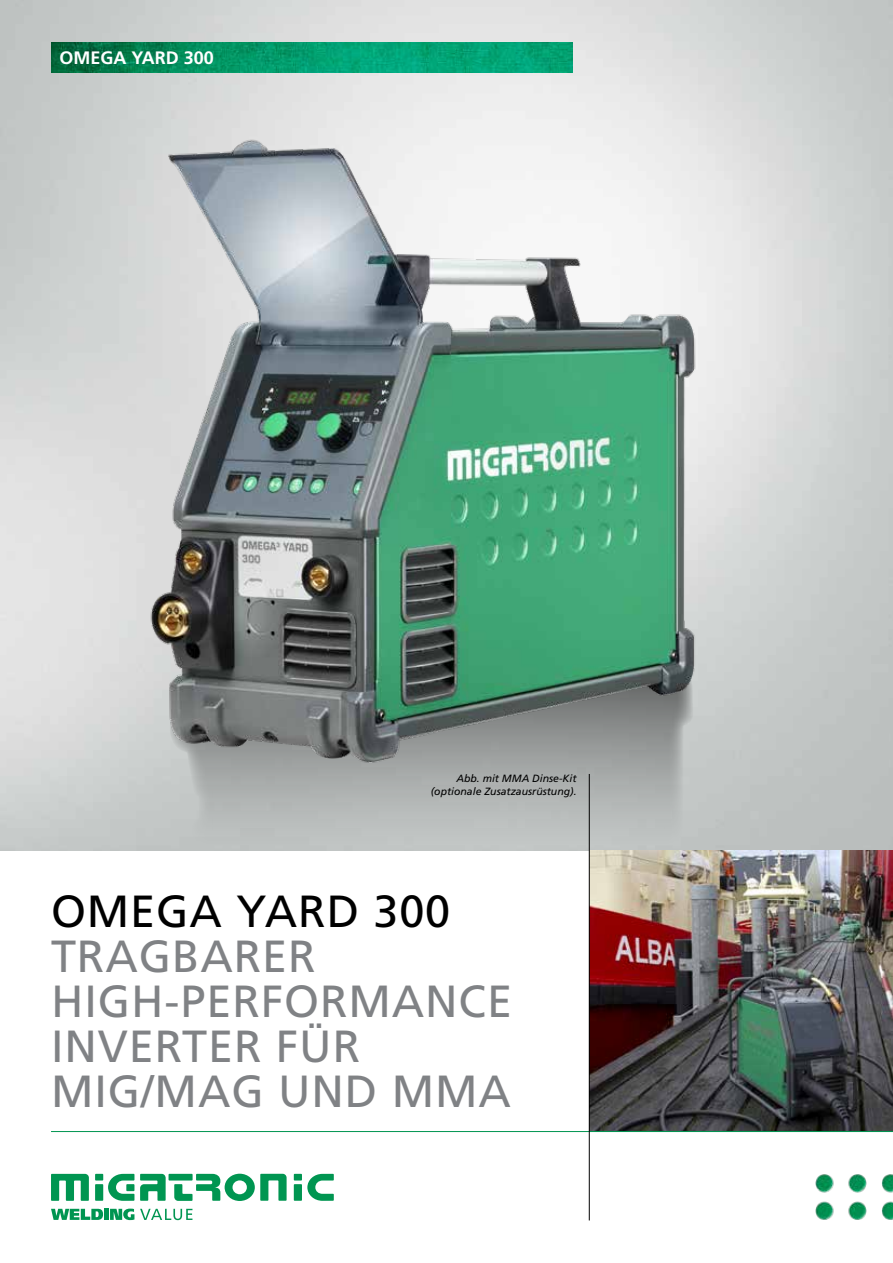
<style>
.page{position:relative;width:893px;height:1263px;background:#fff}
.page>*{position:absolute;margin:0;border:0;box-sizing:border-box;transform-origin:0 0}
.t1{font:45px/45px "Frutiger LT Pro";letter-spacing:.02em;color:#808285}
.t2{font:45px "Frutiger LT Pro";letter-spacing:.02em;color:#000}
.t3{font:700 18px "Frutiger LT Pro";color:#fff}
.t4{font:italic 10.5px/13.5px "Frutiger LT Pro";color:#000;text-align:right}
</style>
<div class="page">
<img style="left:0;top:0;width:893px;height:850px">
<img style="left:590px;top:850px;width:303px;height:281px">
<img style="left:51px;top:43px;width:522px;height:29px">
<div style="left:95px;top:1174px;width:8px;height:6px;background:#009551"></div>
<div style="left:95px;top:1184px;width:8px;height:17px;background:#009551"></div>
<div style="left:294px;top:1174px;width:8px;height:6px;background:#009551"></div>
<div style="left:294px;top:1184px;width:8px;height:17px;background:#009551"></div>
<svg style="left:108px;top:1174px;width:26px;height:27px"></svg>
<svg style="left:307px;top:1174px;width:27px;height:27px"></svg>
<svg style="left:140px;top:1174px;width:26px;height:27px"></svg>
<svg style="left:51px;top:1174px;width:38px;height:27px"></svg>
<div style="left:169px;top:1174px;width:24px;height:6px;background:#009551"></div>
<svg style="left:174px;top:1174px;width:113px;height:27px"></svg>
<svg style="left:51px;top:1209px;width:52px;height:11px"></svg>
<div style="left:104px;top:1209px;width:5px;height:11px;background:#009551"></div>
<svg style="left:110px;top:1208px;width:24px;height:12px"></svg>
<svg style="left:140px;top:1209px;width:52px;height:11px"></svg>
<img style="left:815px;top:1174px;width:78px;height:46px">
<hr style="left:51px;top:1131px;width:842px;height:1px;background:#009551">
<hr style="left:589px;top:774px;width:1px;height:446px;background:#000">
<img style="left:159px;top:772px;width:544px;height:77px">
<img style="left:140px;top:132px;width:566px;height:640px">
<p class="t3" style="left:60px;top:47px;width:156px">OMEGA YARD 300</p>
<p class="t4" style="left:431px;top:771px;width:147px">Abb. mit MMA Dinse-Kit (optionale Zusatzausrüstung).</p>
<p class="t2" style="left:51px;top:885px;width:401px">OMEGA YARD 300</p>
<p class="t1" style="left:51px;top:934px;width:462px">TRAGBARER<br>HIGH-PERFORMANCE<br>INVERTER FÜR<br>MIG/MAG UND MMA</p>
</div>
